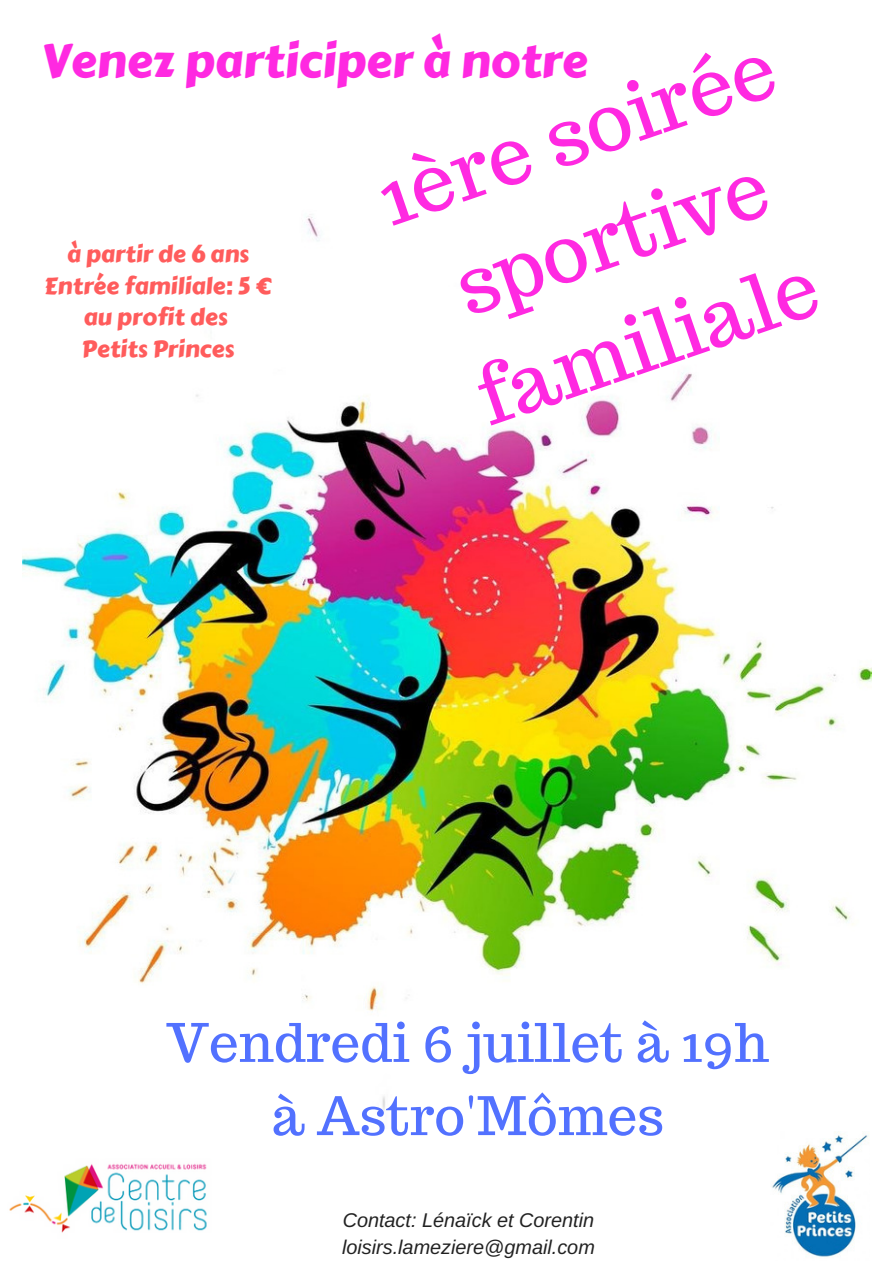
<style>
.page{position:relative;width:893px;height:1263px;background:#fff}
.page>*{position:absolute;margin:0;border:0;box-sizing:border-box;transform-origin:0 0}
.t1{font:79.5px/110.4px "Trocchi";color:#ff29e1;text-align:center}
.t2{font:52.95px/73.2px "Trocchi";color:#5271ff;text-align:center}
.t3{font:46.35px "Carter One";color:#ff29e1}
.t4{font:23.25px/31.5px "Carter One";color:#ff5c5c;text-align:center}
.t5{font:italic 19.8px/27px "Arimo";color:#222}
</style>
<div class="page">
<img style="left:9px;top:1163px;width:198px;height:70px">
<img style="left:771px;top:1132px;width:98px;height:125px">
<img style="left:23px;top:216px;width:848px;height:895px">
<h3 class="t3" style="left:41px;top:25px;width:548px">Venez participer à notre</h3>
<h1 class="t1" style="left:362px;top:147px;width:417px;rotate:-19deg">1ère soirée sportive familiale</h1>
<p class="t4" style="left:44px;top:239px;width:229px">à partir de 6 ans<br>Entrée familiale: 5 € au profit des<br>Petits Princes</p>
<h2 class="t2" style="left:167px;top:1006px;width:604px">Vendredi 6 juillet à 19h à Astro'Mômes</h2>
<p class="t5" style="left:342px;top:1207px;width:254px">Contact: Lénaïck et Corentin loisirs.lameziere@gmail.com</p>
</div>
